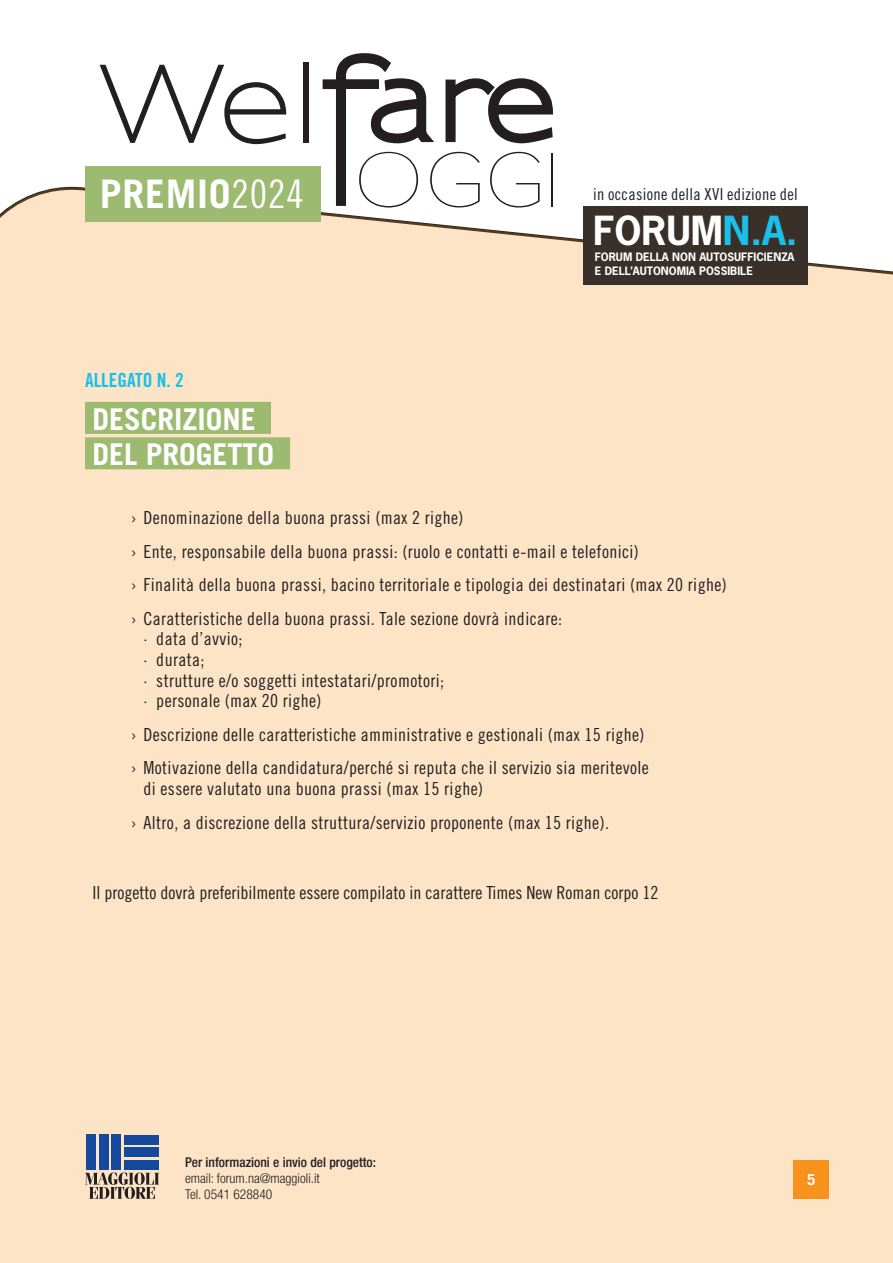
<style>
.page{position:relative;width:893px;height:1263px;background:#fff}
.page>*{position:absolute;margin:0;border:0;box-sizing:border-box;transform-origin:0 0}
.t1{font:700 39.3px "Trade Gothic LT Std";letter-spacing:.02em;color:#fff}
.t2{font:700 37.65px "News Gothic Std";color:#fff}
.t3{font:700 30px "Trade Gothic LT Std";color:#fff}
.t4{font:19.5px "Trade Gothic LT Std Bd Cn 20";color:#1ac0e9}
.t5{font:18px/20.7px "Trade Gothic LT Std Cn 18";letter-spacing:.02em;color:#231f20}
.t6{font:18px "Trade Gothic LT Std Cn 18";color:#231f20}
.t7{font:16.5px "Trade Gothic LT Std Cn 18";letter-spacing:.02em;color:#231f20}
.t8{font:700 15px "Trade Gothic LT Std";color:#fff}
.t9{font:300 condensed 13.5px/16.2px "Helvetica Neue LT Std";color:#231f20}
.t10{font:500 condensed 13.5px "Helvetica Neue LT Std";color:#231f20}
.t11{font:700 10.95px/14.4px "News Gothic Std";color:#fff}
.s1{font-family:"Trade Gothic LT Std Cn 18";font-weight:400}
.s2{color:#1ac0e9}
</style>
<div class="page">
<div style="left:0;top:186px;width:893px;height:1077px;background:#fde4c7"></div>
<div style="left:583px;top:206px;width:225px;height:79px;background:#393029"></div>
<svg style="left:85px;top:1172px;width:74px;height:27px;background:#a59483"></svg>
<div style="left:124px;top:1160px;width:35px;height:10px;background:#15499b"></div>
<div style="left:124px;top:1147px;width:35px;height:10px;background:#15499b"></div>
<div style="left:124px;top:1134px;width:35px;height:10px;background:#15499b"></div>
<div style="left:111px;top:1134px;width:10px;height:36px;background:#15499b"></div>
<div style="left:99px;top:1134px;width:10px;height:36px;background:#15499b"></div>
<div style="left:86px;top:1134px;width:10px;height:36px;background:#15499b"></div>
<div style="left:793px;top:1160px;width:36px;height:39px;background:#f7931d"></div>
<div style="left:85px;top:166px;width:236px;height:55px;background:#9cbb71"></div>
<svg style="left:100px;top:65px;width:186px;height:79px"></svg>
<div style="left:304px;top:63px;width:5px;height:80px;background:#231f20"></div>
<svg style="left:321px;top:53px;width:234px;height:154px"></svg>
<hr style="left:551px;top:153px;width:2px;height:53px;background:#231f20">
<div style="left:85px;top:437px;width:205px;height:32px;background:#9cbb71;border:2px solid #9cbb71"></div>
<div style="left:85px;top:402px;width:186px;height:32px;background:#9cbb71"></div>
<p class="t1" style="left:100px;top:170px;width:205px">PREMIO<span class="s1">2024</span></p>
<p class="t7" style="left:593px;top:184px;width:206px">in occasione della XVI edizione del</p>
<h2 class="t2" style="left:593px;top:206px;width:206px">FORUM<span class="s2">N.A.</span></h2>
<p class="t4" style="left:85px;top:368px;width:100px">ALLEGATO N. 2</p>
<p class="t3" style="left:93px;top:401px;width:165px">DESCRIZIONE</p>
<p class="t3" style="left:93px;top:436px;width:183px">DEL PROGETTO</p>
<p class="t11" style="left:595px;top:249px;width:201px">FORUM DELLA NON AUTOSUFFICIENZA<br>E DELL’AUTONOMIA POSSIBILE</p>
<p class="t5" style="left:131px;top:507px;width:334px">› Denominazione della buona prassi (max 2 righe)</p>
<p class="t5" style="left:131px;top:541px;width:509px">› Ente, responsabile della buona prassi: (ruolo e contatti e-mail e telefonici)</p>
<p class="t5" style="left:131px;top:574px;width:597px">› Finalità della buona prassi, bacino territoriale e tipologia dei destinatari (max 20 righe)</p>
<p class="t5" style="left:131px;top:608px;width:433px">› Caratteristiche della buona prassi. Tale sezione dovrà indicare:</p>
<p class="t5" style="left:144px;top:628px;width:101px">· data d’avvio;</p>
<p class="t5" style="left:144px;top:649px;width:62px">· durata;</p>
<p class="t5" style="left:144px;top:670px;width:302px">· strutture e/o soggetti intestatari/promotori;</p>
<p class="t5" style="left:144px;top:690px;width:179px">· personale (max 20 righe)</p>
<p class="t5" style="left:131px;top:724px;width:515px">› Descrizione delle caratteristiche amministrative e gestionali (max 15 righe)</p>
<p class="t5" style="left:144px;top:757px;width:507px;text-indent:-13px">› Motivazione della candidatura/perché si reputa che il servizio sia meritevole di essere valutato una buona prassi (max 15 righe)</p>
<p class="t5" style="left:131px;top:812px;width:480px">› Altro, a discrezione della struttura/servizio proponente (max 15 righe).</p>
<p class="t6" style="left:93px;top:882px;width:567px">Il progetto dovrà preferibilmente essere compilato in carattere Times New Roman corpo 12</p>
<p class="t10" style="left:185px;top:1154px;width:193px">Per informazioni e invio del progetto:</p>
<p class="t9" style="left:185px;top:1170px;width:136px">email: forum.na@maggioli.it<br>Tel. 0541 628840</p>
<p class="t8" style="left:807px;top:1170px;width:10px">5</p>
</div>
